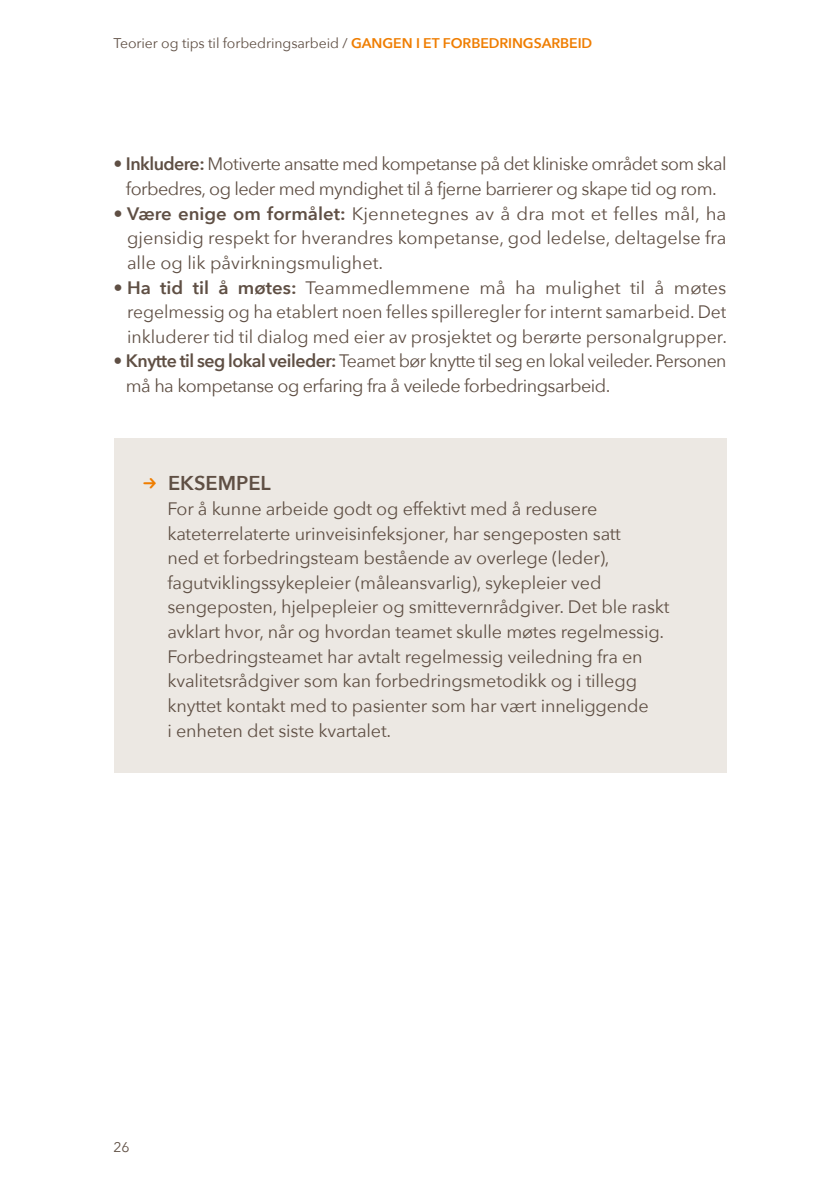
<style>
.page{position:relative;width:840px;height:1191px;background:#fff}
.page>*{position:absolute;margin:0;border:0;box-sizing:border-box;transform-origin:0 0}
.t1{font:600 20px "Avenir Next";color:#5f4f44}
.t2{font:18px/24.6px "Avenir Next";letter-spacing:-.01em;color:#5f4f44;text-align:justify}
.t3{font:18px/24.6px "Avenir Next";letter-spacing:-.03em;color:#5f4f44;text-align:center}
.t4{font:14px "Avenir Next";letter-spacing:-.005em;color:#5f4f44}
.s1{font-weight:600;color:#ef7d00}
.s2{font-weight:600}
</style>
<div class="page">
<div style="left:113px;top:438px;width:613px;height:335px;background:#ece8e3"></div>
<p class="t4" style="left:113px;top:31px;width:480px">Teorier og tips til forbedringsarbeid / <span class="s1">GANGEN I ET FORBEDRINGSARBEID</span></p>
<p class="t3" style="left:113px;top:151px;width:614px">• <span class="s2">Inkludere:</span> Motiverte ansatte med kompetanse på det kliniske området som skal forbedres, og leder med myndighet til å fjerne barrierer og skape tid og rom.</p>
<p class="t2" style="left:127px;top:200px;width:600px;text-indent:-14px">• <span class="s2">Være enige om formålet:</span> Kjennetegnes av å dra mot et felles mål, ha gjensidig respekt for hverandres kompetanse, god ledelse, deltagelse fra alle og lik påvirkningsmulighet.</p>
<p class="t2" style="left:127px;top:274px;width:601px;text-indent:-14px">• <span class="s2">Ha tid til å møtes:</span> Teammedlemmene må ha mulighet til å møtes regelmessig og ha etablert noen felles spilleregler for internt samarbeid. Det inkluderer tid til dialog med eier av prosjektet og berørte personalgrupper.</p>
<p class="t3" style="left:126px;top:348px;width:601px;text-align:left;text-indent:-12px">• <span class="s2">Knytte til seg lokal veileder:</span> Teamet bør knytte til seg en lokal veileder. Personen må ha kompetanse og erfaring fra å veilede forbedringsarbeid.</p>
<p class="t1" style="left:168px;top:466px;width:104px">EKSEMPEL</p>
<p class="t2" style="left:167px;top:495px;width:503px;text-align:left">For å kunne arbeide godt og effektivt med å redusere kateterrelaterte urinveisinfeksjoner, har sengeposten satt<br>ned et forbedringsteam bestående av overlege (leder), fagutviklingssykepleier (måleansvarlig), sykepleier ved sengeposten, hjelpepleier og smittevernrådgiver. Det ble raskt avklart hvor, når og hvordan teamet skulle møtes regelmessig.<br>Forbedringsteamet har avtalt regelmessig veiledning fra en kvalitetsrådgiver som kan forbedringsmetodikk og i tillegg knyttet kontakt med to pasienter som har vært inneliggende<br>i enheten det siste kvartalet.</p>
<p class="t4" style="left:113px;top:1135px;width:18px">26</p>
</div>
